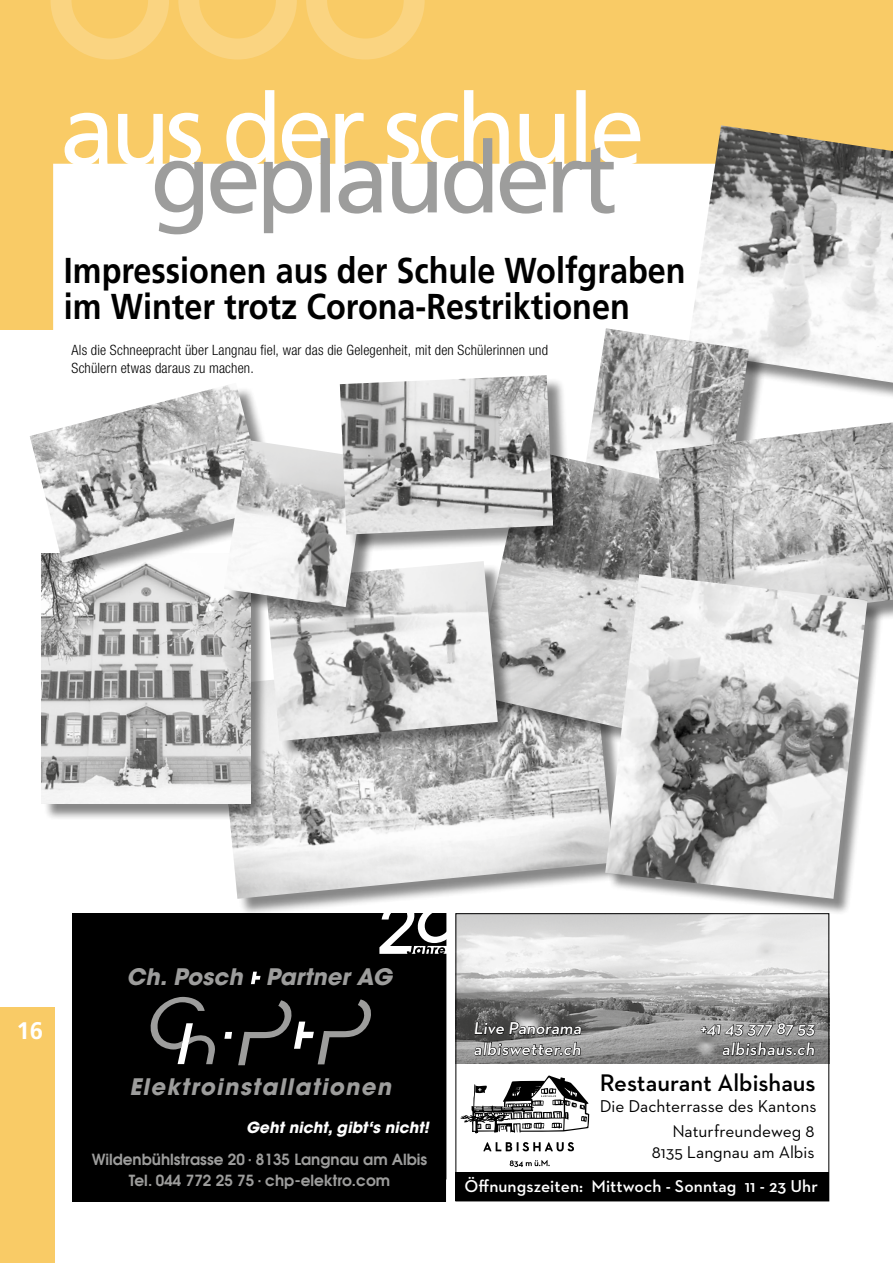
<style>
.page{position:relative;width:893px;height:1263px;background:#fff}
.page>*{position:absolute;margin:0;border:0;box-sizing:border-box;transform-origin:0 0}
.t1{font:700 36px/36px "Frutiger LT Std";color:#000;scale:.9 1}
.t2{font:600 24.45px "Neutraface 2 Text";color:#000}
.t3{font:700 24px "Frutiger LT Std";color:#fff}
.t4{font:italic 700 22.65px "Avant Garde";letter-spacing:.06em;color:#9d9d9c}
.t5{font:italic 700 22.65px "Avant Garde";letter-spacing:.005em;color:#9d9d9c}
.t6{font:600 17.4px/21px "Neutraface 2 Text";letter-spacing:.005em;color:#fff}
.t7{font:17.4px/21px "Neutraface 2 Text";color:#000;text-align:right}
.t8{font:600 15.3px/20.1px "Avant Garde";color:#9d9d9c;text-align:center}
.t9{font:italic 700 15.3px "Avant Garde";color:#fff}
.t10{font:300 condensed 14.25px/18px "Helvetica Neue LT Std";letter-spacing:.01em;color:#000}
</style>
<div class="page">
<svg style="left:0;top:0;width:893px;height:330px;fill:#f9cb66"></svg>
<div style="left:690px;top:128px;width:203px;height:273px;background:#000;opacity:.47"></div>
<img style="left:687px;top:125px;width:206px;height:258px">
<div style="left:577px;top:331px;width:190px;height:248px;background:#000;opacity:.47"></div>
<img style="left:574px;top:328px;width:175px;height:121px">
<div style="left:219px;top:651px;width:412px;height:266px;background:#000;opacity:.47"></div>
<img style="left:219px;top:741px;width:386px;height:158px">
<div style="left:475px;top:452px;width:257px;height:302px;background:#000;opacity:.47"></div>
<img style="left:475px;top:449px;width:181px;height:287px">
<div style="left:0;top:1008px;width:54px;height:255px;background:#f9cb66"></div>
<svg style="left:50px;top:0;width:119px;height:60px;background:#f9cf72"></svg>
<svg style="left:178px;top:0;width:119px;height:60px;background:#f9cf72"></svg>
<svg style="left:306px;top:0;width:119px;height:60px;background:#f9cf72"></svg>
<div style="left:44px;top:555px;width:223px;height:266px;background:#000;opacity:.47"></div>
<img style="left:42px;top:580px;width:208px;height:224px">
<div style="left:268px;top:564px;width:248px;height:195px;background:#000;opacity:.47"></div>
<img style="left:265px;top:561px;width:233px;height:180px">
<div style="left:33px;top:385px;width:254px;height:195px;background:#000;opacity:.47"></div>
<img style="left:30px;top:385px;width:239px;height:178px">
<img style="left:656px;top:422px;width:237px;height:196px">
<div style="left:227px;top:443px;width:159px;height:182px;background:#000;opacity:.47"></div>
<img style="left:224px;top:440px;width:144px;height:167px">
<div style="left:343px;top:378px;width:229px;height:175px;background:#000;opacity:.47"></div>
<img style="left:340px;top:375px;width:213px;height:160px">
<svg style="left:65px;top:90px;width:575px;height:144px"></svg>
<div style="left:607px;top:576px;width:277px;height:339px;background:#000;opacity:.47"></div>
<img style="left:605px;top:574px;width:262px;height:325px">
<div style="left:455px;top:1172px;width:374px;height:29px;background:#000"></div>
<img style="left:457px;top:915px;width:370px;height:149px">
<svg style="left:483px;top:1142px;width:91px;height:25px"></svg>
<svg style="left:461px;top:1075px;width:128px;height:58px"></svg>
<svg style="left:474px;top:1021px;width:108px;height:14px;background:#434343"></svg>
<svg style="left:474px;top:1042px;width:107px;height:14px"></svg>
<svg style="left:700px;top:1019px;width:116px;height:17px;background:#717170"></svg>
<svg style="left:722px;top:1042px;width:93px;height:14px"></svg>
<div style="left:455px;top:913px;width:374px;height:288px;border:1px solid #000"></div>
<div style="left:73px;top:913px;width:373px;height:288px;background:#000"></div>
<svg style="left:148px;top:997px;width:67px;height:67px;background:#2e2e2e"></svg>
<svg style="left:224px;top:1032px;width:8px;height:7px"></svg>
<svg style="left:238px;top:999px;width:134px;height:66px;background:#1d1d1d"></svg>
<svg style="left:251px;top:972px;width:10px;height:12px"></svg>
<svg style="left:379px;top:913px;width:67px;height:41px"></svg>
<h1 class="t1" style="left:64px;top:253px;width:692px">Impressionen aus der Schule Wolfgraben im Winter trotz Corona-Restriktionen</h1>
<p class="t10" style="left:71px;top:341px;width:478px">Als die Schneepracht über Langnau fiel, war das die Gelegenheit, mit den Schülerinnen und<br>Schülern etwas daraus zu machen.</p>
<h3 class="t3" style="left:16px;top:1016px;width:28px">16</h3>
<h3 class="t5" style="left:127px;top:962px;width:267px">Ch. Posch Partner AG</h3>
<h3 class="t4" style="left:129px;top:1072px;width:263px">Elektroinstallationen</h3>
<p class="t9" style="left:246px;top:1117px;width:184px">Geht nicht, gibt‘s nicht!</p>
<p class="t8" style="left:92px;top:1149px;width:337px">Wildenbühlstrasse 20 · 8135 Langnau am Albis<br>Tel. 044 772 25 75 · chp-elektro.com</p>
<p class="t6" style="left:474px;top:1017px;width:112px">Live Panorama albiswetter.ch</p>
<p class="t6" style="left:700px;top:1017px;width:119px;text-align:right">+41 43 377 87 53 albishaus.ch</p>
<h2 class="t2" style="left:600px;top:1067px;width:217px">Restaurant Albishaus</h2>
<p class="t7" style="left:600px;top:1095px;width:218px">Die Dachterrasse des Kantons</p>
<p class="t7" style="left:652px;top:1121px;width:164px">Naturfreundeweg 8<br>8135 Langnau am Albis</p>
<p class="t6" style="left:464px;top:1175px;width:355px">Öffnungszeiten: Mittwoch - Sonntag 11 - 23 Uhr</p>
</div>
